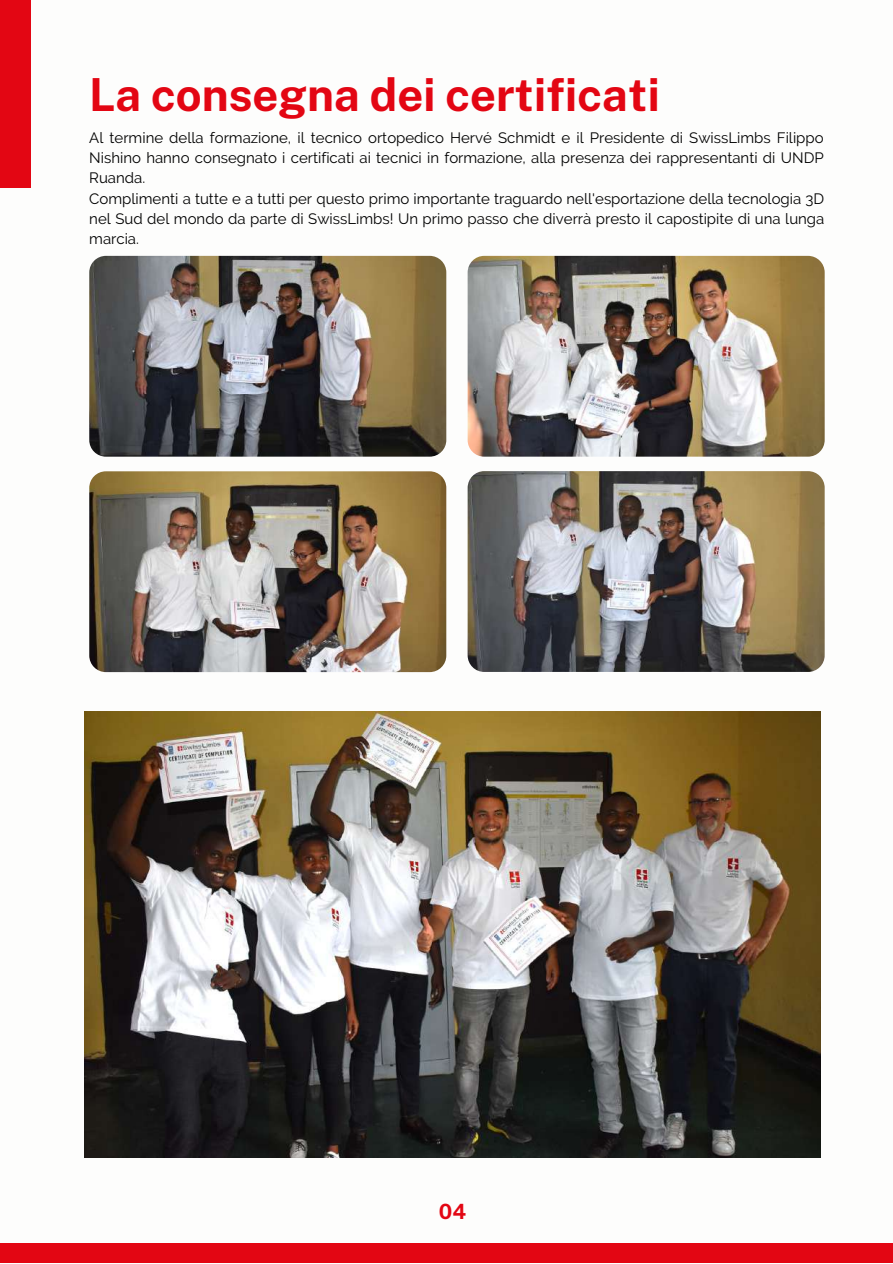
<style>
.page{position:relative;width:893px;height:1264px;background:#fff}
.page>*{position:absolute;margin:0;border:0;box-sizing:border-box;transform-origin:0 0}
.t1{font:700 45.45px "Public Sans";color:#e30613}
.t2{font:700 21px "Public Sans";color:#e30613}
.t3{font:15px/20.2px "Raleway";color:#000}
</style>
<div class="page">
<div style="left:0;top:1242px;width:892px;height:20px;background:#e30613"></div>
<div style="left:0;top:0;width:31px;height:187px;background:#e30613"></div>
<img style="left:85px;top:712px;width:735px;height:445px">
<img style="left:89px;top:256px;width:357px;height:200px;border-radius:17px">
<img style="left:467px;top:256px;width:357px;height:200px;border-radius:17px">
<img style="left:89px;top:471px;width:357px;height:201px;border-radius:17px">
<img style="left:467px;top:471px;width:357px;height:201px;border-radius:17px">
<h1 class="t1" style="left:89px;top:67px;width:572px">La consegna dei certificati</h1>
<p class="t3" style="left:89px;top:127px;width:736px">Al termine della formazione, il tecnico ortopedico Hervé Schmidt e il Presidente di SwissLimbs Filippo Nishino hanno consegnato i certificati ai tecnici in formazione, alla presenza dei rappresentanti di UNDP Ruanda.<br>Complimenti a tutte e a tutti per questo primo importante traguardo nell'esportazione della tecnologia 3D nel Sud del mondo da parte di SwissLimbs! Un primo passo che diverrà presto il capostipite di una lunga marcia.</p>
<h2 class="t2" style="left:439px;top:1199px;width:29px">04</h2>
</div>
